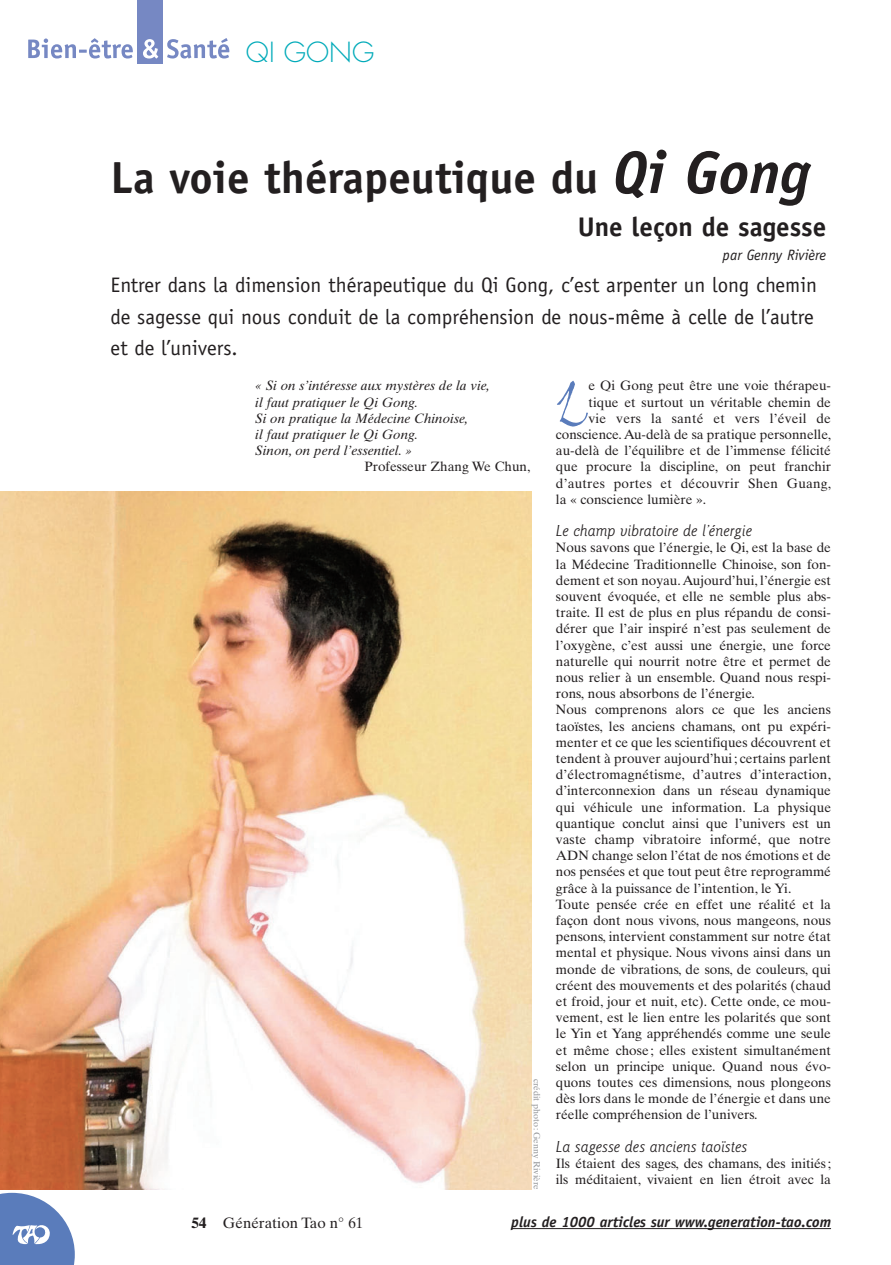
<style>
.page{position:relative;width:891px;height:1265px;background:#fff}
.page>*{position:absolute;margin:0;border:0;box-sizing:border-box;transform-origin:0 0}
.t1{font:61.95px "Bergell Plain";color:#5a7cbb}
.t2{font:700 45px "Officina Sans";color:#231f20}
.t3{font:700 27px "Officina Sans";color:#231f20}
.t4{font:300 27px "Futura";color:#00aab9}
.t5{font:21px/31.5px "Officina Sans";color:#231f20}
.t6{font:italic 16.5px "Goudy Sans";color:#231f20}
.t7{font:italic 700 15px "Officina Sans";color:#231f20}
.t8{font:15px "Times Ten";color:#231f20}
.t9{font:italic 15px "Officina Sans";color:#231f20}
.t10{font:13.5px/16.2px "Times Ten";color:#231f20}
.t11{font:italic 13.5px/16.2px "Times Ten";color:#231f20}
.t12{font:13.5px "Times Ten";letter-spacing:.02em;color:#231f20}
.t13{font:9px "Times Ten";color:#939598}
.s1{font-style:italic;font-size:60px}
.s2{font-weight:700}
</style>
<div class="page">
<svg style="left:0;top:1193px;width:75px;height:72px"></svg>
<div style="left:137px;top:0;width:26px;height:64px;background:#7688c3"></div>
<svg style="left:28px;top:38px;width:105px;height:21px"></svg>
<svg style="left:143px;top:39px;width:15px;height:20px"></svg>
<svg style="left:167px;top:38px;width:62px;height:21px"></svg>
<hr style="left:511px;top:1228px;width:319px;height:1px;background:#231f20">
<img style="left:0;top:492px;width:531px;height:698px">
<h3 class="t4" style="left:246px;top:39px;width:130px">QI GONG</h3>
<h2 class="t2" style="left:111px;top:160px;width:701px">La voie thérapeutique du <span class="s1">Qi Gong</span></h2>
<h3 class="t3" style="left:577px;top:217px;width:250px">Une leçon de sagesse</h3>
<p class="t9" style="left:722px;top:249px;width:105px">par Genny Rivière</p>
<h3 class="t5" style="left:111px;top:271px;width:707px">Entrer dans la dimension thérapeutique du Qi Gong, c’est arpenter un long chemin de sagesse qui nous conduit de la compréhension de nous-même à celle de l’autre et de l’univers.</h3>
<p class="t11" style="left:255px;top:379px;width:236px">« Si on s’intéresse aux mystères de la vie, il faut pratiquer le Qi Gong.<br>Si on pratique la Médecine Chinoise,<br>il faut pratiquer le Qi Gong.<br>Sinon, on perd l’essentiel. »</p>
<p class="t10" style="left:364px;top:460px;width:167px">Professeur Zhang We Chun,</p>
<p class="t13" style="left:540px;top:1078px;width:113px;rotate:90deg">crédit photo : Genny Rivière</p>
<h1 class="t1" style="left:555px;top:376px;width:34px">L</h1>
<p class="t10" style="left:588px;top:379px;width:244px">e Qi Gong peut être une voie thérapeu-</p>
<p class="t10" style="left:588px;top:395px;width:244px">tique et surtout un véritable chemin de</p>
<p class="t12" style="left:588px;top:413px;width:244px">vie vers la santé et vers l’éveil de</p>
<p class="t10" style="left:555px;top:428px;width:276px">conscience. Au-delà de sa pratique personnelle,</p>
<p class="t10" style="left:555px;top:444px;width:276px">au-delà de l’équilibre et de l’immense félicité</p>
<p class="t10" style="left:555px;top:460px;width:276px">que procure la discipline, on peut franchir</p>
<p class="t12" style="left:555px;top:478px;width:276px">d’autres portes et découvrir Shen Guang,</p>
<p class="t10" style="left:555px;top:492px;width:152px">la « conscience lumière ».</p>
<p class="t6" style="left:555px;top:524px;width:198px">Le champ vibratoire de l’énergie</p>
<p class="t10" style="left:555px;top:541px;width:276px">Nous savons que l’énergie, le Qi, est la base de la Médecine Traditionnelle Chinoise, son fon&shy;dement et son noyau. Aujourd’hui, l’énergie est souvent évoquée, et elle ne semble plus abs&shy;traite. Il est de plus en plus répandu de consi&shy;dérer que l’air inspiré n’est pas seulement de l’oxygène, c’est aussi une énergie, une force naturelle qui nourrit notre être et permet de nous relier à un ensemble. Quand nous respi&shy;rons, nous absorbons de l’énergie.<br>Nous comprenons alors ce que les anciens taoïstes, les anciens chamans, ont pu expéri&shy;menter et ce que les scientifiques découvrent et tendent à prouver aujourd’hui ; certains parlent d’électromagnétisme, d’autres d’interaction, d’interconnexion dans un réseau dynamique qui véhicule une information. La physique quantique conclut ainsi que l’univers est un vaste champ vibratoire informé, que notre ADN change selon l’état de nos émotions et de nos pensées et que tout peut être reprogrammé grâce à la puissance de l’intention, le Yi.<br>Toute pensée crée en effet une réalité et la façon dont nous vivons, nous mangeons, nous pensons, intervient constamment sur notre état mental et physique. Nous vivons ainsi dans un monde de vibrations, de sons, de couleurs, qui créent des mouvements et des polarités (chaud et froid, jour et nuit, etc). Cette onde, ce mou&shy;vement, est le lien entre les polarités que sont le Yin et Yang appréhendés comme une seule et même chose ; elles existent simultanément selon un principe unique. Quand nous évo&shy;quons toutes ces dimensions, nous plongeons dès lors dans le monde de l’énergie et dans une réelle compréhension de l’univers.</p>
<p class="t6" style="left:555px;top:1140px;width:193px">La sagesse des anciens taoïstes</p>
<p class="t10" style="left:555px;top:1157px;width:276px">Ils étaient des sages, des chamans, des initiés; ils méditaient, vivaient en lien étroit avec la</p>
<p class="t8" style="left:191px;top:1217px;width:173px"><span class="s2">54</span> Génération Tao n° 61</p>
<p class="t7" style="left:511px;top:1216px;width:321px">plus de 1000 articles sur www.generation-tao.com</p>
</div>
